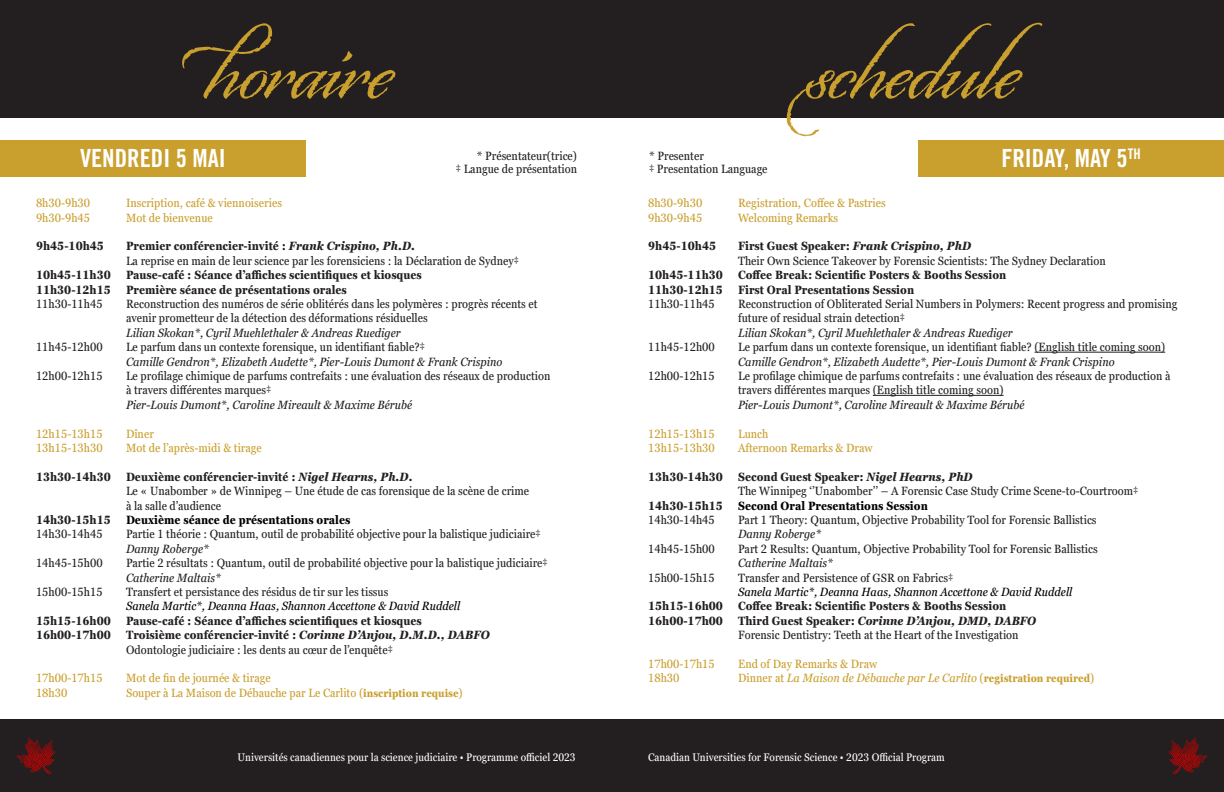
<style>
.page{position:relative;width:1224px;height:792px;background:#fff}
.page>*{position:absolute;margin:0;border:0;box-sizing:border-box;transform-origin:0 0}
.t1{font:100px "Origins";color:#c99f2e}
.t2{font:25px "Trade Gothic Bold Cond Twenty";color:#fff}
.t3{font:condensed 12px/14.4px "Georgia Pro";color:#231f20}
.t4{font:700 condensed 12px "Georgia Pro";color:#231f20}
.t5{font:italic condensed 12px "Georgia Pro";color:#231f20}
.t6{font:condensed 12px "Georgia Pro";color:#c99f2e}
.t7{font:italic condensed 12px "Georgia Pro";color:#000}
.t8{font:700 condensed 12px "Georgia Pro";color:#000}
.t9{font:italic condensed 12px "Georgia Pro";color:#c99f2e}
.t10{font:italic 700 condensed 12px "Georgia Pro";color:#231f20}
.t11{font:condensed 11px "Georgia Pro";color:#fff}
.s1{font-style:italic}
.s2{font-style:normal}
.s3{font-weight:700;font-style:normal;font-size:11px}
.s4{font-weight:700;font-size:11px}
</style>
<div class="page">
<div style="left:0;top:719px;width:1224px;height:73px;background:#231f20"></div>
<svg style="left:1169px;top:738px;width:38px;height:36px"></svg>
<svg style="left:17px;top:738px;width:38px;height:36px"></svg>
<div style="left:0;top:0;width:1224px;height:118px;background:#231f20"></div>
<div style="left:918px;top:140px;width:306px;height:36px;background:#c99f2e"></div>
<div style="left:0;top:140px;width:306px;height:36px;background:#c99f2e"></div>
<hr style="left:1035px;top:352px;width:130px;height:1px;background:#231f20">
<hr style="left:873px;top:395px;width:131px;height:1px;background:#231f20">
<p class="t1" style="left:206px;top:5px;width:188px">horaire</p>
<p class="t1" style="left:806px;top:5px;width:216px">schedule</p>
<p class="t2" style="left:1001px;top:143px;width:141px">FRIDAY, MAY 5<sup>TH</sup></p>
<p class="t2" style="left:80px;top:143px;width:147px">VENDREDI 5 MAI</p>
<p class="t3" style="left:649px;top:150px;width:56px">* Presenter</p>
<p class="t3" style="left:649px;top:162px;width:120px">‡ Presentation Language</p>
<p class="t6" style="left:648px;top:196px;width:56px">8h30-9h30</p>
<p class="t6" style="left:648px;top:211px;width:56px">9h30-9h45</p>
<p class="t4" style="left:648px;top:239px;width:70px">9h45-10h45</p>
<p class="t4" style="left:648px;top:268px;width:76px">10h45-11h30</p>
<p class="t4" style="left:648px;top:282px;width:76px">11h30-12h15</p>
<p class="t3" style="left:648px;top:297px;width:68px">11h30-11h45</p>
<p class="t3" style="left:648px;top:340px;width:68px">11h45-12h00</p>
<p class="t3" style="left:648px;top:369px;width:68px">12h00-12h15</p>
<p class="t3" style="left:477px;top:150px;width:102px">* Présentateur(trice)</p>
<p class="t3" style="left:456px;top:162px;width:123px">‡ Langue de présentation</p>
<p class="t6" style="left:738px;top:196px;width:149px">Registration, Coffee &amp; Pastries</p>
<p class="t6" style="left:738px;top:211px;width:102px">Welcoming Remarks</p>
<p class="t4" style="left:738px;top:239px;width:234px">First Guest Speaker: <span class="s1">Frank Crispino, PhD</span></p>
<p class="t3" style="left:738px;top:254px;width:369px">Their Own Science Takeover by Forensic Scientists: The Sydney Declaration</p>
<p class="t4" style="left:738px;top:268px;width:270px">Coffee Break: Scientific Posters &amp; Booths Session</p>
<p class="t4" style="left:738px;top:282px;width:178px">First Oral Presentations Session</p>
<p class="t3" style="left:738px;top:297px;width:441px">Reconstruction of Obliterated Serial Numbers in Polymers: Recent progress and promising future of residual strain detection‡</p>
<p class="t5" style="left:738px;top:326px;width:276px">Lilian Skokan*, Cyril Muehlethaler &amp; Andreas Ruediger</p>
<p class="t3" style="left:738px;top:340px;width:429px">Le parfum dans un contexte forensique, un identifiant fiable? (English title coming soon)</p>
<p class="t5" style="left:738px;top:355px;width:378px">Camille Gendron*, Elizabeth Audette*, Pier-Louis Dumont &amp; Frank Crispino</p>
<p class="t3" style="left:738px;top:369px;width:434px">Le profilage chimique de parfums contrefaits : une évaluation des réseaux de production à travers différentes marques (English title coming soon)</p>
<p class="t5" style="left:738px;top:398px;width:288px">Pier-Louis Dumont*, Caroline Mireault &amp; Maxime Bérubé</p>
<p class="t6" style="left:738px;top:427px;width:32px">Lunch</p>
<p class="t6" style="left:738px;top:441px;width:136px">Afternoon Remarks &amp; Draw</p>
<p class="t4" style="left:738px;top:469px;width:236px">Second Guest Speaker: <span class="s1">Nigel Hearns, PhD</span></p>
<p class="t3" style="left:738px;top:484px;width:402px">The Winnipeg ‘’Unabomber’’ – A Forensic Case Study Crime Scene-to-Courtroom‡</p>
<p class="t8" style="left:738px;top:498px;width:191px">Second Oral Presentations Session</p>
<p class="t3" style="left:738px;top:513px;width:360px">Part 1 Theory: Quantum, Objective Probability Tool for Forensic Ballistics</p>
<p class="t5" style="left:738px;top:527px;width:84px">Danny Roberge*</p>
<p class="t3" style="left:738px;top:542px;width:361px">Part 2 Results: Quantum, Objective Probability Tool for Forensic Ballistics</p>
<p class="t5" style="left:738px;top:556px;width:96px">Catherine Maltais*</p>
<p class="t3" style="left:738px;top:571px;width:217px">Transfer and Persistence of GSR on Fabrics‡</p>
<p class="t7" style="left:738px;top:585px;width:336px">Sanela Martic*, Deanna Haas, Shannon Accettone &amp; David Ruddell</p>
<p class="t4" style="left:738px;top:599px;width:270px">Coffee Break: Scientific Posters &amp; Booths Session</p>
<p class="t10" style="left:738px;top:614px;width:300px"><span class="s2">Third Guest Speaker:</span> Corinne D’Anjou, DMD, DABFO</p>
<p class="t3" style="left:738px;top:628px;width:282px">Forensic Dentistry: Teeth at the Heart of the Investigation</p>
<p class="t6" style="left:738px;top:657px;width:141px">End of Day Remarks &amp; Draw</p>
<p class="t9" style="left:738px;top:671px;width:358px"><span class="s2">Dinner at</span> La Maison de Débauche par Le Carlito <span class="s2">(</span><span class="s3">registration required</span><span class="s2">)</span></p>
<p class="t6" style="left:36px;top:196px;width:56px">8h30-9h30</p>
<p class="t6" style="left:36px;top:211px;width:56px">9h30-9h45</p>
<p class="t4" style="left:36px;top:239px;width:70px">9h45-10h45</p>
<p class="t4" style="left:36px;top:268px;width:76px">10h45-11h30</p>
<p class="t4" style="left:36px;top:282px;width:76px">11h30-12h15</p>
<p class="t3" style="left:36px;top:297px;width:68px">11h30-11h45</p>
<p class="t3" style="left:36px;top:340px;width:68px">11h45-12h00</p>
<p class="t3" style="left:36px;top:369px;width:68px">12h00-12h15</p>
<p class="t6" style="left:126px;top:196px;width:157px">Inscription, café &amp; viennoiseries</p>
<p class="t6" style="left:126px;top:211px;width:88px">Mot de bienvenue</p>
<p class="t4" style="left:126px;top:239px;width:291px">Premier conférencier-invité : <span class="s1">Frank Crispino, Ph.D.</span></p>
<p class="t3" style="left:126px;top:254px;width:395px">La reprise en main de leur science par les forensiciens : la Déclaration de Sydney‡</p>
<p class="t4" style="left:126px;top:268px;width:297px">Pause-café : Séance d’affiches scientifiques et kiosques</p>
<p class="t4" style="left:126px;top:282px;width:222px">Première séance de présentations orales</p>
<p class="t3" style="left:126px;top:297px;width:413px">Reconstruction des numéros de série oblitérés dans les polymères : progrès récents et avenir prometteur de la détection des déformations résiduelles</p>
<p class="t5" style="left:126px;top:326px;width:276px">Lilian Skokan*, Cyril Muehlethaler &amp; Andreas Ruediger</p>
<p class="t3" style="left:126px;top:340px;width:300px">Le parfum dans un contexte forensique, un identifiant fiable?‡</p>
<p class="t5" style="left:126px;top:355px;width:378px">Camille Gendron*, Elizabeth Audette*, Pier-Louis Dumont &amp; Frank Crispino</p>
<p class="t3" style="left:126px;top:369px;width:426px">Le profilage chimique de parfums contrefaits : une évaluation des réseaux de production à travers différentes marques‡</p>
<p class="t5" style="left:126px;top:398px;width:288px">Pier-Louis Dumont*, Caroline Mireault &amp; Maxime Bérubé</p>
<p class="t6" style="left:126px;top:427px;width:29px">Dîner</p>
<p class="t6" style="left:126px;top:441px;width:137px">Mot de l’après-midi &amp; tirage</p>
<p class="t4" style="left:126px;top:469px;width:288px">Deuxième conférencier-invité : <span class="s1">Nigel Hearns, Ph.D.</span></p>
<p class="t3" style="left:126px;top:484px;width:405px">Le « Unabomber » de Winnipeg – Une étude de cas forensique de la scène de crime à la salle d’audience</p>
<p class="t8" style="left:126px;top:513px;width:226px">Deuxième séance de présentations orales</p>
<p class="t3" style="left:126px;top:527px;width:416px">Partie 1 théorie : Quantum, outil de probabilité objective pour la balistique judiciaire‡</p>
<p class="t5" style="left:126px;top:542px;width:84px">Danny Roberge*</p>
<p class="t3" style="left:126px;top:556px;width:423px">Partie 2 résultats : Quantum, outil de probabilité objective pour la balistique judiciaire‡</p>
<p class="t5" style="left:126px;top:571px;width:96px">Catherine Maltais*</p>
<p class="t3" style="left:126px;top:585px;width:264px">Transfert et persistance des résidus de tir sur les tissus</p>
<p class="t7" style="left:126px;top:599px;width:336px">Sanela Martic*, Deanna Haas, Shannon Accettone &amp; David Ruddell</p>
<p class="t4" style="left:126px;top:613px;width:297px">Pause-café : Séance d’affiches scientifiques et kiosques</p>
<p class="t4" style="left:126px;top:628px;width:365px">Troisième conférencier-invité : <span class="s1">Corinne D’Anjou, D.M.D., DABFO</span></p>
<p class="t3" style="left:126px;top:643px;width:268px">Odontologie judiciaire : les dents au cœur de l’enquête‡</p>
<p class="t6" style="left:126px;top:671px;width:146px">Mot de fin de journée &amp; tirage</p>
<p class="t6" style="left:126px;top:686px;width:338px">Souper à La Maison de Débauche par Le Carlito (<span class="s4">inscription requise</span>)</p>
<p class="t6" style="left:36px;top:427px;width:68px">12h15-13h15</p>
<p class="t6" style="left:36px;top:441px;width:68px">13h15-13h30</p>
<p class="t4" style="left:36px;top:469px;width:76px">13h30-14h30</p>
<p class="t4" style="left:36px;top:513px;width:76px">14h30-15h15</p>
<p class="t3" style="left:36px;top:527px;width:68px">14h30-14h45</p>
<p class="t3" style="left:36px;top:556px;width:68px">14h45-15h00</p>
<p class="t3" style="left:36px;top:585px;width:68px">15h00-15h15</p>
<p class="t4" style="left:36px;top:613px;width:76px">15h15-16h00</p>
<p class="t4" style="left:36px;top:628px;width:76px">16h00-17h00</p>
<p class="t6" style="left:36px;top:671px;width:68px">17h00-17h15</p>
<p class="t6" style="left:36px;top:686px;width:33px">18h30</p>
<p class="t6" style="left:648px;top:427px;width:68px">12h15-13h15</p>
<p class="t6" style="left:648px;top:441px;width:68px">13h15-13h30</p>
<p class="t4" style="left:648px;top:469px;width:76px">13h30-14h30</p>
<p class="t4" style="left:648px;top:498px;width:76px">14h30-15h15</p>
<p class="t3" style="left:648px;top:513px;width:68px">14h30-14h45</p>
<p class="t3" style="left:648px;top:542px;width:68px">14h45-15h00</p>
<p class="t3" style="left:648px;top:571px;width:68px">15h00-15h15</p>
<p class="t4" style="left:648px;top:599px;width:76px">15h15-16h00</p>
<p class="t4" style="left:648px;top:613px;width:76px">16h00-17h00</p>
<p class="t6" style="left:648px;top:657px;width:68px">17h00-17h15</p>
<p class="t6" style="left:648px;top:671px;width:33px">18h30</p>
<p class="t11" style="left:238px;top:751px;width:340px">Universités canadiennes pour la science judiciaire • Programme officiel 2023</p>
<p class="t11" style="left:648px;top:751px;width:298px">Canadian Universities for Forensic Science • 2023 Official Program</p>
</div>
